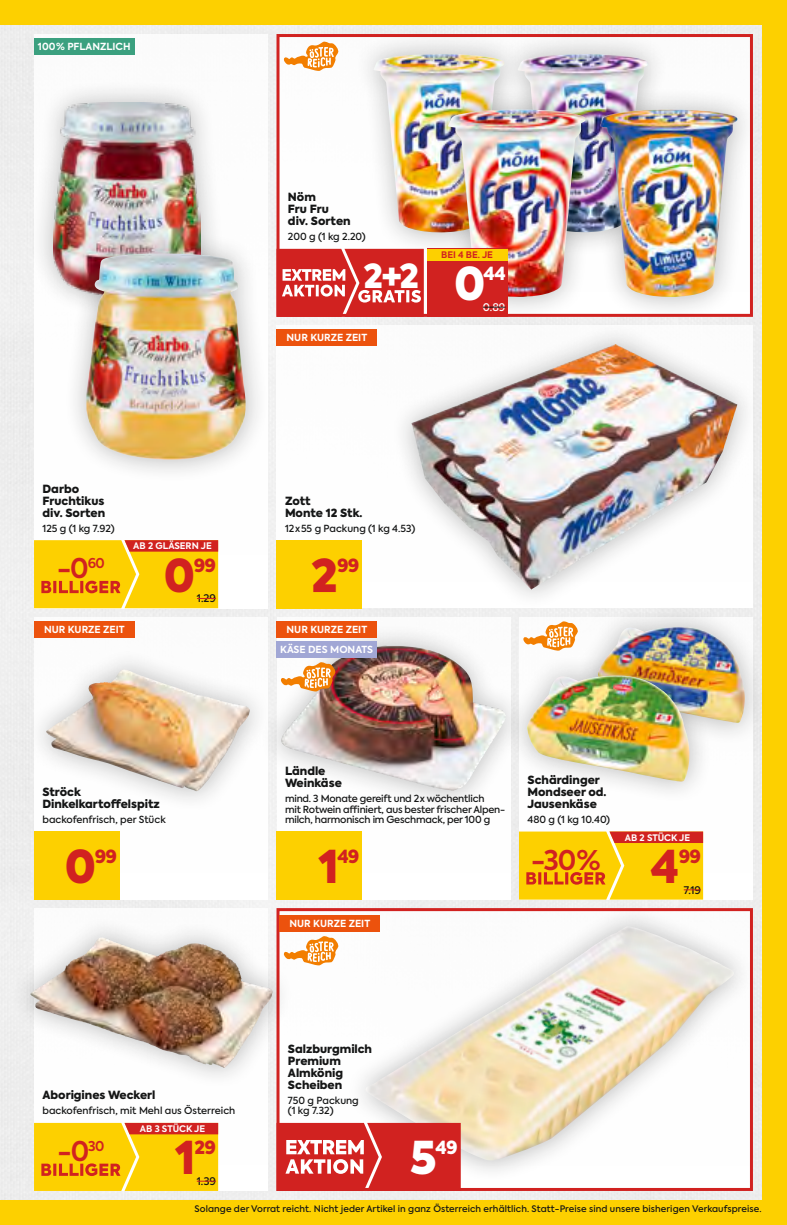
<style>
.page{position:relative;width:787px;height:1225px;background:#fdd000}
.page>*{position:absolute;margin:0;border:0;box-sizing:border-box;transform-origin:0 0}
.Aktionspreis_BILLA{font:900 45px "Axiforma";color:#d12220}
.Aktionspreis_EURO_EA{font:900 45px "Axiforma";color:#fff}
.X_X_EA{font:900 33px "Axiforma";color:#fff}
.Verbilligung_BILLA{font:600 27px "Axiforma";color:#d12220}
.Aktionspreis_BILLA-2{font:900 18px "Axiforma";letter-spacing:-.04em;color:#d12220}
.Aktionspreis_EURO_EA-2{font:900 18px "Axiforma";color:#fff}
.Produktbezeichnung{font:900 11.25px/12px "Axiforma";color:#151616}
.Kurant_BILLA{font:500 10.5px "Axiforma";color:#151616}
.Kurant_EURO_EA{font:500 10.5px "Axiforma";color:#fff}
.Artikeltexte{font:500 9.75px/10.5px "Axiforma";letter-spacing:-.02em;color:#151616}
.Artikeltexte-2{font:500 9.75px "Axiforma";color:#151616}
.t1{font:700 9.75px "Axiforma";color:#fff}
.t2{font:500 9px "Axiforma";letter-spacing:.01em;color:#151616}
.Bezeichnung_BILLA{font:700 9px "Axiforma";color:#fff}
.Bezeichnung_EA{font:700 9px "Axiforma";color:#d12220}
</style>
<div class="page">
<div style="left:0;top:26px;width:761px;height:1173px;background:#eee"></div>
<div style="left:34px;top:617px;width:234px;height:282px;background:#fff"></div>
<div style="left:34px;top:34px;width:234px;height:574px;background:#fff"></div>
<div style="left:276px;top:617px;width:234px;height:282px;background:#fff"></div>
<div style="left:519px;top:617px;width:234px;height:282px;background:#fff"></div>
<div style="left:34px;top:908px;width:234px;height:283px;background:#fff"></div>
<div style="left:276px;top:325px;width:477px;height:283px;background:#fff"></div>
<div style="left:278px;top:909px;width:473px;height:280px;background:#fff"></div>
<div style="left:278px;top:36px;width:473px;height:279px;background:#fff"></div>
<div style="left:0;top:74px;width:8px;height:187px;background:#eee"></div>
<div style="left:25px;top:647px;width:246px;height:165px;background:#151616;opacity:.3"></div>
<img style="left:46px;top:669px;width:205px;height:122px">
<div style="left:259px;top:622px;width:269px;height:191px;background:#151616;opacity:.3"></div>
<img style="left:281px;top:645px;width:224px;height:146px">
<div style="left:575px;top:603px;width:193px;height:142px;background:#151616;opacity:.3"></div>
<img style="left:598px;top:626px;width:146px;height:97px">
<div style="left:504px;top:652px;width:209px;height:152px;background:#151616;opacity:.3"></div>
<img style="left:527px;top:674px;width:164px;height:107px">
<div style="left:9px;top:915px;width:286px;height:174px;background:#151616;opacity:.3"></div>
<img style="left:30px;top:937px;width:71px;height:71px">
<div style="left:389px;top:322px;width:370px;height:289px;background:#151616;opacity:.3"></div>
<img style="left:411px;top:344px;width:326px;height:245px">
<div style="left:30px;top:79px;width:194px;height:239px;background:#151616;opacity:.3"></div>
<img style="left:53px;top:103px;width:148px;height:192px">
<div style="left:63px;top:230px;width:206px;height:253px;background:#151616;opacity:.3"></div>
<img style="left:86px;top:253px;width:160px;height:206px">
<div style="left:344px;top:904px;width:411px;height:279px;background:#151616;opacity:.3"></div>
<img style="left:365px;top:926px;width:369px;height:236px">
<div style="left:496px;top:31px;width:173px;height:224px;background:#151616;opacity:.3"></div>
<img style="left:525px;top:54px;width:123px;height:32px">
<div style="left:352px;top:31px;width:173px;height:225px;background:#151616;opacity:.3"></div>
<img style="left:373px;top:54px;width:131px;height:179px">
<div style="left:578px;top:86px;width:181px;height:234px;background:#151616;opacity:.3"></div>
<img style="left:606px;top:109px;width:131px;height:188px">
<div style="left:427px;top:86px;width:179px;height:234px;background:#151616;opacity:.3"></div>
<img style="left:447px;top:110px;width:138px;height:187px">
<svg style="left:34px;top:1123px;width:184px;height:68px;background:#f7ba08"></svg>
<svg style="left:34px;top:540px;width:184px;height:68px;background:#f7ba08"></svg>
<svg style="left:519px;top:831px;width:184px;height:68px;background:#f7ba0a"></svg>
<div style="left:427px;top:249px;width:80px;height:68px;background:#d12220"></div>
<svg style="left:483px;top:307px;width:22px;height:1px"></svg>
<div style="left:427px;top:249px;width:80px;height:11px;background:#fdd000"></div>
<svg style="left:276px;top:249px;width:148px;height:68px;background:#d84442"></svg>
<svg style="left:283px;top:41px;width:56px;height:30px"></svg>
<svg style="left:280px;top:662px;width:56px;height:29px"></svg>
<svg style="left:283px;top:935px;width:56px;height:30px"></svg>
<div style="left:34px;top:621px;width:100px;height:16px;background:#ec520d"></div>
<div style="left:276px;top:621px;width:101px;height:16px;background:#ec520d"></div>
<div style="left:276px;top:330px;width:101px;height:16px;background:#ec520d"></div>
<div style="left:279px;top:915px;width:101px;height:16px;background:#ec520d"></div>
<div style="left:276px;top:641px;width:101px;height:16px;background:#a1a7d5"></div>
<div style="left:34px;top:831px;width:85px;height:68px;background:#fdd000"></div>
<div style="left:276px;top:540px;width:85px;height:68px;background:#fdd000"></div>
<div style="left:276px;top:831px;width:85px;height:68px;background:#fdd000"></div>
<div style="left:34px;top:38px;width:100px;height:16px;background:#3ba07f"></div>
<svg style="left:522px;top:621px;width:56px;height:29px"></svg>
<svg style="left:276px;top:1123px;width:185px;height:68px;background:#d63d3b"></svg>
<p class="t1" style="left:38px;top:40px;width:94px">100 % PFLANZLICH</p>
<p class="Produktbezeichnung" style="left:288px;top:191px;width:29px">Nöm</p>
<p class="Produktbezeichnung" style="left:288px;top:203px;width:42px">Fru Fru</p>
<p class="Produktbezeichnung" style="left:288px;top:215px;width:64px">div. Sorten</p>
<p class="Artikeltexte" style="left:288px;top:232px;width:79px">200 g (1 kg 2.20)</p>
<p class="X_X_EA" style="left:363px;top:252px;width:57px">2+2</p>
<p class="t1" style="left:286px;top:331px;width:82px">NUR KURZE ZEIT</p>
<p class="Bezeichnung_EA" style="left:441px;top:248px;width:53px">BEI 4 BE. JE</p>
<p class="Aktionspreis_EURO_EA" style="left:454px;top:251px;width:33px">0</p>
<p class="Aktionspreis_EURO_EA-2" style="left:483px;top:260px;width:24px">44</p>
<p class="Kurant_EURO_EA" style="left:483px;top:300px;width:24px">0.89</p>
<p class="Produktbezeichnung" style="left:43px;top:483px;width:38px">Darbo</p>
<p class="Produktbezeichnung" style="left:43px;top:495px;width:63px">Fruchtikus</p>
<p class="Produktbezeichnung" style="left:43px;top:507px;width:64px">div. Sorten</p>
<p class="Artikeltexte" style="left:43px;top:523px;width:74px">125 g (1 kg 7.92)</p>
<p class="Verbilligung_BILLA" style="left:57px;top:550px;width:49px">-0<sup>60</sup></p>
<p class="Bezeichnung_BILLA" style="left:133px;top:540px;width:80px">AB 2 GLÄSERN JE</p>
<p class="Aktionspreis_BILLA" style="left:164px;top:543px;width:33px">0</p>
<p class="Aktionspreis_BILLA-2" style="left:194px;top:552px;width:24px">99</p>
<p class="Kurant_BILLA" style="left:197px;top:591px;width:21px">1.29</p>
<p class="Produktbezeichnung" style="left:285px;top:495px;width:27px">Zott</p>
<p class="Produktbezeichnung" style="left:285px;top:507px;width:79px">Monte 12 Stk.</p>
<p class="Artikeltexte-2" style="left:285px;top:522px;width:132px">12 x 55 g Packung (1 kg 4.53)</p>
<p class="Aktionspreis_BILLA" style="left:311px;top:543px;width:28px">2</p>
<p class="Aktionspreis_BILLA-2" style="left:337px;top:553px;width:24px">99</p>
<p class="t1" style="left:44px;top:622px;width:82px">NUR KURZE ZEIT</p>
<p class="t1" style="left:286px;top:622px;width:82px">NUR KURZE ZEIT</p>
<p class="t1" style="left:280px;top:643px;width:94px">KÄSE DES MONATS</p>
<p class="Produktbezeichnung" style="left:43px;top:786px;width:119px">Ströck<br>Dinkelkartoffelspitz</p>
<p class="Artikeltexte-2" style="left:43px;top:813px;width:125px">backofenfrisch, per Stück</p>
<p class="Aktionspreis_BILLA" style="left:65px;top:835px;width:33px">0</p>
<p class="Aktionspreis_BILLA-2" style="left:95px;top:844px;width:24px">99</p>
<p class="Produktbezeichnung" style="left:285px;top:765px;width:42px">Ländle</p>
<p class="Produktbezeichnung" style="left:285px;top:777px;width:58px">Weinkäse</p>
<p class="Artikeltexte" style="left:285px;top:793px;width:222px">mind. 3 Monate gereift und 2 x wöchentlich<br>mit Rotwein affiniert, aus bester frischer Alpen&shy;milch, harmonisch im Geschmack, per 100 g</p>
<p class="Aktionspreis_BILLA" style="left:319px;top:835px;width:21px">1</p>
<p class="Aktionspreis_BILLA-2" style="left:337px;top:844px;width:24px">49</p>
<p class="t1" style="left:289px;top:917px;width:82px">NUR KURZE ZEIT</p>
<p class="Produktbezeichnung" style="left:527px;top:774px;width:74px">Schärdinger</p>
<p class="Produktbezeichnung" style="left:527px;top:786px;width:81px">Mondseer od.</p>
<p class="Produktbezeichnung" style="left:527px;top:798px;width:71px">Jausenkäse</p>
<p class="Artikeltexte" style="left:527px;top:814px;width:84px">480 g (1 kg 10.40)</p>
<p class="Verbilligung_BILLA" style="left:531px;top:841px;width:71px">-30 %</p>
<p class="Bezeichnung_BILLA" style="left:625px;top:831px;width:67px">AB 2 STÜCK JE</p>
<p class="Aktionspreis_BILLA" style="left:650px;top:834px;width:30px">4</p>
<p class="Aktionspreis_BILLA-2" style="left:678px;top:843px;width:24px">99</p>
<p class="Kurant_BILLA" style="left:683px;top:883px;width:19px">7.19</p>
<p class="Produktbezeichnung" style="left:43px;top:1089px;width:114px">Aborigines Weckerl</p>
<p class="Artikeltexte-2" style="left:43px;top:1104px;width:194px">backofenfrisch, mit Mehl aus Österreich</p>
<p class="Aktionspreis_BILLA" style="left:175px;top:1126px;width:21px">1</p>
<p class="Aktionspreis_BILLA-2" style="left:194px;top:1135px;width:23px">29</p>
<p class="Kurant_BILLA" style="left:197px;top:1174px;width:21px">1.39</p>
<p class="Bezeichnung_BILLA" style="left:140px;top:1122px;width:67px">AB 3 STÜCK JE</p>
<p class="Verbilligung_BILLA" style="left:57px;top:1133px;width:48px">-0<sup>30</sup></p>
<p class="Produktbezeichnung" style="left:288px;top:1043px;width:86px">Salzburgmilch</p>
<p class="Produktbezeichnung" style="left:288px;top:1055px;width:54px">Premium</p>
<p class="Produktbezeichnung" style="left:288px;top:1067px;width:57px">Almkönig</p>
<p class="Produktbezeichnung" style="left:288px;top:1079px;width:56px">Scheiben</p>
<p class="Artikeltexte-2" style="left:288px;top:1094px;width:72px">750 g Packung</p>
<p class="Artikeltexte" style="left:288px;top:1105px;width:47px">(1 kg 7.32)</p>
<p class="Aktionspreis_EURO_EA" style="left:410px;top:1125px;width:29px">5</p>
<p class="Aktionspreis_EURO_EA-2" style="left:435px;top:1134px;width:24px">49</p>
<p class="t2" style="left:194px;top:1203px;width:568px">Solange der Vorrat reicht. Nicht jeder Artikel in ganz Österreich erhältlich. Statt-Preise sind unsere bisherigen Verkaufspreise.</p>
</div>
